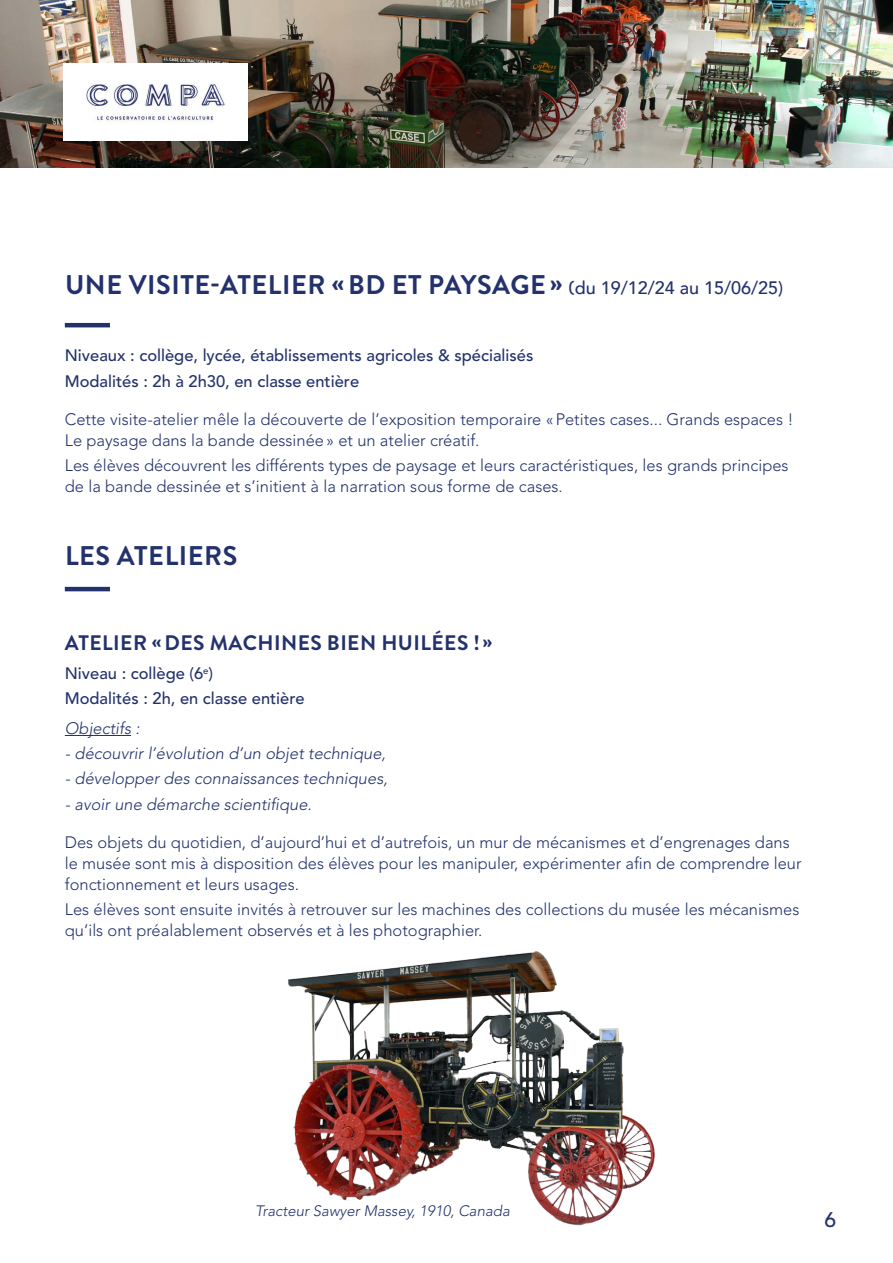
<style>
.page{position:relative;width:893px;height:1263px;background:#fff}
.page>*{position:absolute;margin:0;border:0;box-sizing:border-box;transform-origin:0 0}
.ss-titre{font:700 27px "Brandon Grotesque";letter-spacing:.02em;color:#23326c}
.ss-titre-2{font:700 21px "Brandon Grotesque";letter-spacing:.02em;color:#23326c}
.t1{font:500 21px "Avenir LT Std";color:#23326c}
.ss-titre-3{font:300 16.5px/21px "Avenir LT Std";color:#23326c}
.ss-titre-4{font:500 16.5px "Avenir LT Std";color:#23326c}
.ss-titre-5{font:italic 300 16.5px "Avenir LT Std";color:#23326c}
.t2{font:italic 300 15px "Avenir LT Std";color:#23326c}
.s1{font-weight:500;font-size:18px}
.s2{font-family:"Avenir";font-weight:500;font-size:18px}
</style>
<div class="page">
<img style="left:0;top:0;width:893px;height:167px">
<img style="left:64px;top:64px;width:184px;height:77px">
<hr style="left:65px;top:735px;width:66px;height:1px;background:#23326c">
<hr style="left:65px;top:323px;width:45px;height:4px;background:#23326c">
<img style="left:288px;top:951px;width:367px;height:275px">
<hr style="left:65px;top:587px;width:45px;height:4px;background:#23326c">
<p class="ss-titre" style="left:65px;top:266px;width:720px">UNE VISITE-ATELIER «BD ET PAYSAGE» <span class="s1">(</span><span class="s2">du 19/12/24 au 15/06/25)</span></p>
<p class="ss-titre-4" style="left:65px;top:346px;width:470px">Niveaux : collège, lycée, établissements agricoles &amp; spécialisés</p>
<p class="ss-titre-4" style="left:65px;top:371px;width:296px">Modalités : 2h à 2h30, en classe entière</p>
<p class="ss-titre-3" style="left:65px;top:408px;width:730px">Cette visite-atelier mêle la découverte de l’exposition temporaire «Petites cases... Grands espaces !<br>Le paysage dans la bande dessinée» et un atelier créatif.</p>
<p class="ss-titre-3" style="left:65px;top:455px;width:725px">Les élèves découvrent les différents types de paysage et leurs caractéristiques, les grands principes de la bande dessinée et s’initient à la narration sous forme de cases.</p>
<p class="ss-titre" style="left:65px;top:537px;width:174px">LES ATELIERS</p>
<p class="ss-titre-2" style="left:65px;top:628px;width:429px">ATELIER «DES MACHINES BIEN HUILÉES !»</p>
<p class="ss-titre-4" style="left:65px;top:664px;width:150px">Niveau : collège (6<sup>e</sup>)</p>
<p class="ss-titre-4" style="left:65px;top:689px;width:241px">Modalités : 2h, en classe entière</p>
<p class="ss-titre-5" style="left:65px;top:718px;width:76px">Objectifs :</p>
<p class="ss-titre-5" style="left:65px;top:744px;width:322px">- découvrir l’évolution d’un objet technique,</p>
<p class="ss-titre-5" style="left:65px;top:769px;width:324px">- développer des connaissances techniques,</p>
<p class="ss-titre-5" style="left:65px;top:794px;width:249px">- avoir une démarche scientifique.</p>
<p class="ss-titre-3" style="left:65px;top:831px;width:738px">Des objets du quotidien, d’aujourd’hui et d’autrefois, un mur de mécanismes et d’engrenages dans le musée sont mis à disposition des élèves pour les manipuler, expérimenter afin de comprendre leur fonctionnement et leurs usages.</p>
<p class="ss-titre-3" style="left:65px;top:899px;width:736px">Les élèves sont ensuite invités à retrouver sur les machines des collections du musée les mécanismes qu’ils ont préalablement observés et à les photographier.</p>
<p class="t2" style="left:255px;top:1202px;width:256px">Tracteur Sawyer Massey, 1910, Canada</p>
<p class="t1" style="left:824px;top:1208px;width:13px">6</p>
</div>
